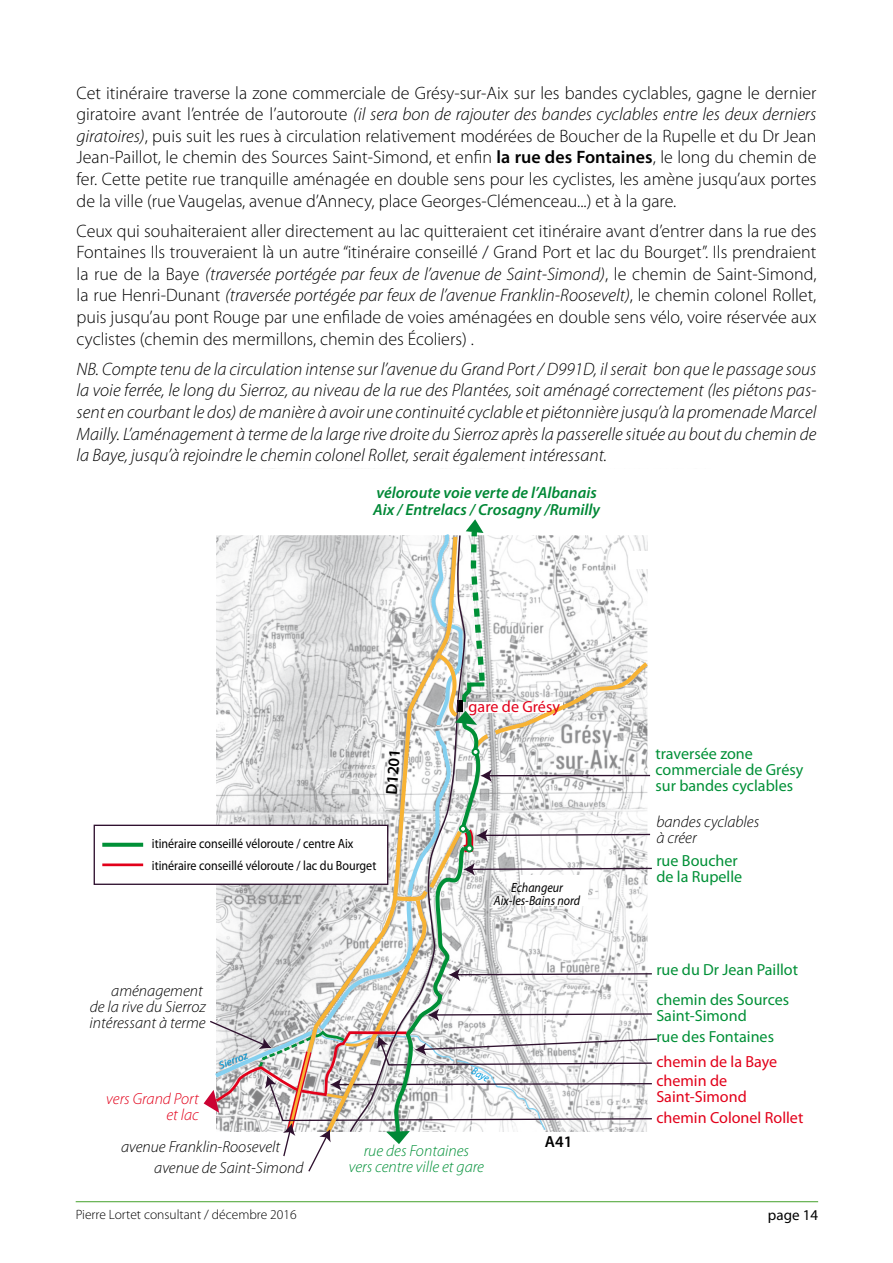
<style>
.page{position:relative;width:893px;height:1263px;background:#fff}
.page>*{position:absolute;margin:0;border:0;box-sizing:border-box;transform-origin:0 0}
.t1{font:300 18px/21.6px "Myriad Pro";color:#000;text-align:justify}
.t2{font:italic 300 18px/21.6px "Myriad Pro";color:#000;text-align:justify}
.t3{font:16.05px/16px "Myriad Pro";color:#009037}
.t4{font:italic 300 16.05px/16px "Myriad Pro";color:#000}
.t5{font:16.05px/16px "Myriad Pro";color:#e2001a}
.t6{font:italic 600 16.05px/17.4px "Myriad Pro";color:#008836}
.t7{font:italic 300 16.05px/16px "Myriad Pro";color:#009037;text-align:center}
.t8{font:italic 300 16.05px/16px "Myriad Pro";color:#e2001a;text-align:right}
.t9{font:600 16.05px "Myriad Pro";color:#000}
.t10{font:15px "Myriad Pro";color:#000}
.t11{font:300 13.5px "Myriad Pro";color:#000}
.t12{font:13.35px "Myriad Pro";color:#000;scale:.9 1}
.t13{font:italic 13.35px/13.4px "Myriad Pro";color:#000;text-align:center;scale:.9 1}
.t14{font:italic 10.65px "Myriad Pro";color:#009ee0;scale:1.04 1}
.t15{font:italic 10.65px "Myriad Pro";color:#009ee0;scale:.9 1}
.s1{font-style:italic}
.s2{font-weight:600}
</style>
<div class="page">
<hr style="left:76px;top:1201px;width:742px;height:1px;background:#44a12b">
<div style="left:94px;top:825px;width:294px;height:60px;border:1px solid #2f112f"></div>
<svg style="left:102px;top:843px;width:41px;height:4px"></svg>
<hr style="left:102px;top:863px;width:41px;height:3px;background:#e2001a">
<svg style="left:204px;top:519px;width:453px;height:653px"></svg>
<p class="t1" style="left:77px;top:82px;width:741px">Cet itinéraire traverse la zone commerciale de Grésy-sur-Aix sur les bandes cyclables, gagne le dernier giratoire avant l’entrée de l’autoroute <span class="s1">(il sera bon de rajouter des bandes cyclables entre les deux derniers giratoires)</span>, puis suit les rues à circulation relativement modérées de Boucher de la Rupelle et du Dr Jean Jean-Paillot, le chemin des Sources Saint-Simond, et enfin <span class="s2">la rue des Fontaines</span>, le long du chemin de fer. Cette petite rue tranquille aménagée en double sens pour les cyclistes, les amène jusqu’aux portes de la ville (rue Vaugelas, avenue d’Annecy, place Georges-Clémenceau...) et à la gare.</p>
<p class="t1" style="left:77px;top:220px;width:741px">Ceux qui souhaiteraient aller directement au lac quitteraient cet itinéraire avant d’entrer dans la rue des Fontaines Ils trouveraient là un autre “itinéraire conseillé / Grand Port et lac du Bourget”. Ils prendraient la rue de la Baye <span class="s1">(traversée portégée par feux de l’avenue de Saint-Simond)</span>, le chemin de Saint-Simond, la rue Henri-Dunant <span class="s1">(traversée portégée par feux de l’avenue Franklin-Roosevelt)</span>, le chemin colonel Rollet, puis jusqu’au pont Rouge par une enfilade de voies aménagées en double sens vélo, voire réservée aux cyclistes (chemin des mermillons, chemin des Écoliers) .</p>
<p class="t2" style="left:77px;top:358px;width:741px">NB. Compte tenu de la circulation intense sur l’avenue du Grand Port / D991D, il serait bon que le passage sous la voie ferrée, le long du Sierroz, au niveau de la rue des Plantées, soit aménagé correctement (les piétons pas&shy;sent en courbant le dos) de manière à avoir une continuité cyclable et piétonnière jusqu’à la promenade Marcel Mailly. L’aménagement à terme de la large rive droite du Sierroz après la passerelle située au bout du chemin de la Baye, jusqu’à rejoindre le chemin colonel Rollet, serait également intéressant.</p>
<p class="t6" style="left:373px;top:483px;width:229px">véloroute voie verte de l’Albanais<br>Aix / Entrelacs / Crosagny /Rumilly</p>
<p class="t9" style="left:381px;top:794px;width:47px;rotate:-86deg">D1201</p>
<p class="t12" style="left:152px;top:835px;width:225px">itinéraire conseillé véloroute / centre Aix</p>
<p class="t12" style="left:152px;top:857px;width:251px">itinéraire conseillé véloroute / lac du Bourget</p>
<p class="t4" style="left:90px;top:982px;width:118px;text-indent:22px">aménagement de la rive du Sierroz intéressant à terme</p>
<p class="t8" style="left:106px;top:1090px;width:94px">vers Grand Port et lac</p>
<p class="t14" style="left:217px;top:1060px;width:31px;rotate:-22deg">Sierroz</p>
<p class="t5" style="left:469px;top:698px;width:93px">gare de Grésy</p>
<p class="t13" style="left:494px;top:880px;width:97px">Echangeur<br>Aix-les-Bains nord</p>
<p class="t15" style="left:476px;top:1064px;width:22px;rotate:29deg">Baye</p>
<p class="t4" style="left:154px;top:1136px;width:151px;line-height:21px;text-indent:-33px">avenue Franklin-Roosevelt avenue de Saint-Simond</p>
<p class="t11" style="left:76px;top:1206px;width:222px">Pierre Lortet consultant / décembre 2016</p>
<p class="t7" style="left:349px;top:1142px;width:137px">rue des Fontaines<br>vers centre ville et gare</p>
<p class="t9" style="left:545px;top:1131px;width:29px">A41</p>
<p class="t3" style="left:655px;top:745px;width:149px">traversée zone commerciale de Grésy sur bandes cyclables</p>
<p class="t4" style="left:656px;top:813px;width:104px">bandes cyclables à créer</p>
<p class="t3" style="left:656px;top:853px;width:87px">rue Boucher de la Rupelle</p>
<p class="t3" style="left:656px;top:955px;width:143px;line-height:29.4px">rue du Dr Jean Paillot chemin des Sources</p>
<p class="t3" style="left:656px;top:1007px;width:92px">Saint-Simond</p>
<p class="t5" style="left:656px;top:1053px;width:122px">chemin de la Baye</p>
<p class="t3" style="left:656px;top:1028px;width:119px">rue des Fontaines</p>
<p class="t5" style="left:656px;top:1073px;width:92px">chemin de<br>Saint-Simond</p>
<p class="t5" style="left:656px;top:1109px;width:148px">chemin Colonel Rollet</p>
<p class="t10" style="left:768px;top:1206px;width:52px">page 14</p>
</div>
